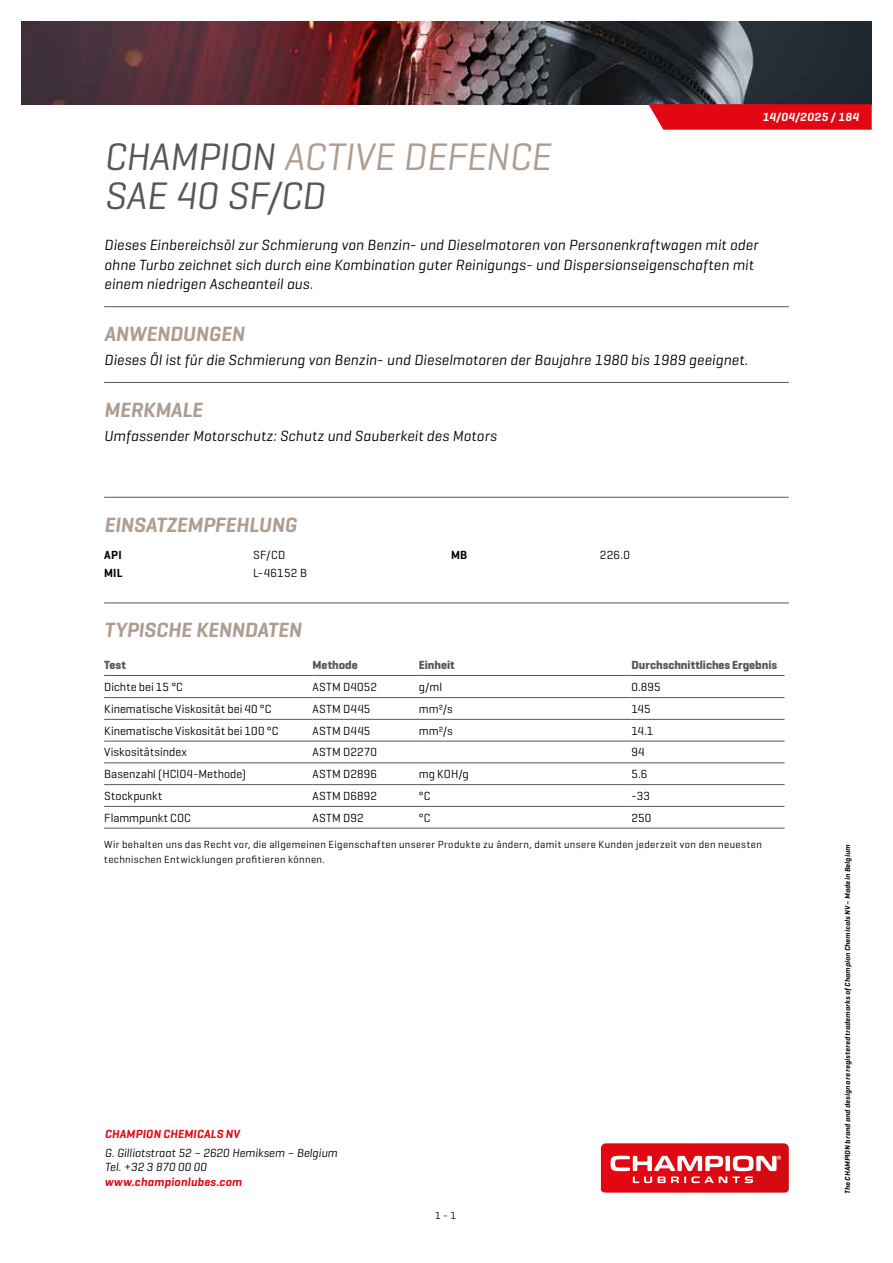
<style>
.page{position:relative;width:893px;height:1263px;background:#fff}
.page>*{position:absolute;margin:0;border:0;box-sizing:border-box;transform-origin:0 0}
.t1{font:italic 39px/39px "Geogrotesque";letter-spacing:-.005em;color:#575756}
.t2{font:italic 600 21px "Geogrotesque";letter-spacing:-.005em;color:#ae9d90}
.t3{font:italic 15px/19.5px "Geogrotesque";letter-spacing:.01em;color:#000}
.t4{font:12px "Geogrotesque";letter-spacing:.01em;color:#000}
.t5{font:italic 12px/14.4px "Geogrotesque";color:#000}
.t6{font:700 12px "Geogrotesque";letter-spacing:-.005em;color:#575756}
.t7{font:italic 600 12px "Geogrotesque";letter-spacing:.015em;color:#e30613}
.t8{font:italic 600 12px "Geogrotesque";letter-spacing:.03em;color:#fff}
.t9{font:600 12px "Geogrotesque";letter-spacing:.015em;color:#000}
.t10{font:10.5px/15px "Geogrotesque";letter-spacing:.035em;color:#000}
.t11{font:italic 600 7.5px "Geogrotesque";letter-spacing:.025em;color:#000}
.s1{color:#ae9d90}
</style>
<div class="page">
<svg style="left:601px;top:1143px;width:188px;height:49px;background:#e43740"></svg>
<img style="left:21px;top:21px;width:851px;height:83px">
<svg style="left:648px;top:104px;width:224px;height:26px;background:#e3121e"></svg>
<hr style="left:104px;top:306px;width:685px;height:1px;background:#575756">
<hr style="left:104px;top:382px;width:685px;height:1px;background:#575756">
<hr style="left:104px;top:497px;width:685px;height:1px;background:#575756">
<hr style="left:104px;top:602px;width:685px;height:1px;background:#575756">
<hr style="left:104px;top:675px;width:209px;height:1px;background:#575756">
<hr style="left:313px;top:675px;width:106px;height:1px;background:#575756">
<hr style="left:419px;top:675px;width:212px;height:1px;background:#575756">
<hr style="left:631px;top:675px;width:153px;height:1px;background:#575756">
<hr style="left:104px;top:697px;width:209px;height:1px;background:#575756">
<hr style="left:313px;top:697px;width:106px;height:1px;background:#575756">
<hr style="left:419px;top:697px;width:212px;height:1px;background:#575756">
<hr style="left:631px;top:697px;width:153px;height:1px;background:#575756">
<hr style="left:104px;top:719px;width:209px;height:1px;background:#575756">
<hr style="left:313px;top:719px;width:106px;height:1px;background:#575756">
<hr style="left:419px;top:719px;width:212px;height:1px;background:#575756">
<hr style="left:631px;top:719px;width:153px;height:1px;background:#575756">
<hr style="left:104px;top:741px;width:209px;height:1px;background:#575756">
<hr style="left:313px;top:741px;width:106px;height:1px;background:#575756">
<hr style="left:419px;top:741px;width:212px;height:1px;background:#575756">
<hr style="left:631px;top:741px;width:153px;height:1px;background:#575756">
<hr style="left:104px;top:762px;width:209px;height:1px;background:#575756">
<hr style="left:313px;top:762px;width:106px;height:1px;background:#575756">
<hr style="left:419px;top:762px;width:212px;height:1px;background:#575756">
<hr style="left:631px;top:762px;width:153px;height:1px;background:#575756">
<hr style="left:104px;top:784px;width:209px;height:1px;background:#575756">
<hr style="left:313px;top:784px;width:106px;height:1px;background:#575756">
<hr style="left:419px;top:784px;width:212px;height:1px;background:#575756">
<hr style="left:631px;top:784px;width:153px;height:1px;background:#575756">
<hr style="left:104px;top:806px;width:209px;height:1px;background:#575756">
<hr style="left:313px;top:806px;width:106px;height:1px;background:#575756">
<hr style="left:419px;top:806px;width:212px;height:1px;background:#575756">
<hr style="left:631px;top:806px;width:153px;height:1px;background:#575756">
<hr style="left:104px;top:828px;width:209px;height:1px;background:#575756">
<hr style="left:313px;top:828px;width:106px;height:1px;background:#575756">
<hr style="left:419px;top:828px;width:212px;height:1px;background:#575756">
<hr style="left:631px;top:828px;width:153px;height:1px;background:#575756">
<p class="t8" style="left:763px;top:110px;width:98px">14/04/2025 / 184</p>
<h1 class="t1" style="left:104px;top:136px;width:448px">CHAMPION <span class="s1">ACTIVE DEFENCE<br></span>SAE 40 SF/CD</h1>
<p class="t3" style="left:104px;top:235px;width:656px">Dieses Einbereichsöl zur Schmierung von Benzin- und Dieselmotoren von Personenkraftwagen mit oder ohne Turbo zeichnet sich durch eine Kombination guter Reinigungs- und Dispersionseigenschaften mit einem niedrigen Ascheanteil aus.</p>
<h2 class="t2" style="left:104px;top:321px;width:142px">ANWENDUNGEN</h2>
<p class="t3" style="left:104px;top:349px;width:645px">Dieses Öl ist für die Schmierung von Benzin- und Dieselmotoren der Baujahre 1980 bis 1989 geeignet.</p>
<h2 class="t2" style="left:104px;top:397px;width:100px">MERKMALE</h2>
<p class="t3" style="left:104px;top:425px;width:394px">Umfassender Motorschutz: Schutz und Sauberkeit des Motors</p>
<h2 class="t2" style="left:104px;top:511px;width:194px">EINSATZEMPFEHLUNG</h2>
<p class="t9" style="left:104px;top:548px;width:19px">API</p>
<p class="t4" style="left:253px;top:548px;width:34px">SF/CD</p>
<p class="t9" style="left:104px;top:565px;width:20px">MIL</p>
<p class="t4" style="left:253px;top:565px;width:56px">L-46152 B</p>
<p class="t9" style="left:451px;top:548px;width:18px">MB</p>
<p class="t4" style="left:600px;top:548px;width:32px">226.0</p>
<h2 class="t2" style="left:104px;top:617px;width:199px">TYPISCHE KENNDATEN</h2>
<p class="t6" style="left:104px;top:657px;width:23px">Test</p>
<p class="t6" style="left:313px;top:657px;width:47px">Methode</p>
<p class="t6" style="left:419px;top:657px;width:37px">Einheit</p>
<p class="t6" style="left:631px;top:657px;width:147px">Durchschnittliches Ergebnis</p>
<p class="t4" style="left:104px;top:680px;width:80px">Dichte bei 15 °C</p>
<p class="t4" style="left:313px;top:680px;width:66px">ASTM D4052</p>
<p class="t4" style="left:419px;top:680px;width:25px">g/ml</p>
<p class="t4" style="left:631px;top:680px;width:31px">0.895</p>
<p class="t4" style="left:104px;top:701px;width:169px">Kinematische Viskosität bei 40 °C</p>
<p class="t4" style="left:313px;top:701px;width:59px">ASTM D445</p>
<p class="t4" style="left:419px;top:701px;width:35px">mm²/s</p>
<p class="t4" style="left:631px;top:701px;width:21px">145</p>
<p class="t4" style="left:104px;top:723px;width:176px">Kinematische Viskosität bei 100 °C</p>
<p class="t4" style="left:313px;top:723px;width:59px">ASTM D445</p>
<p class="t4" style="left:419px;top:723px;width:35px">mm²/s</p>
<p class="t4" style="left:631px;top:723px;width:23px">14.1</p>
<p class="t4" style="left:104px;top:745px;width:84px">Viskositätsindex</p>
<p class="t4" style="left:313px;top:745px;width:66px">ASTM D2270</p>
<p class="t4" style="left:631px;top:745px;width:15px">94</p>
<p class="t4" style="left:104px;top:767px;width:143px">Basenzahl (HClO4-Methode)</p>
<p class="t4" style="left:313px;top:767px;width:66px">ASTM D2896</p>
<p class="t4" style="left:419px;top:767px;width:52px">mg KOH/g</p>
<p class="t4" style="left:631px;top:767px;width:17px">5.6</p>
<p class="t4" style="left:104px;top:788px;width:60px">Stockpunkt</p>
<p class="t4" style="left:313px;top:788px;width:66px">ASTM D6892</p>
<p class="t4" style="left:419px;top:788px;width:13px">°C</p>
<p class="t4" style="left:631px;top:788px;width:20px">-33</p>
<p class="t4" style="left:104px;top:810px;width:88px">Flammpunkt COC</p>
<p class="t4" style="left:313px;top:810px;width:53px">ASTM D92</p>
<p class="t4" style="left:419px;top:810px;width:13px">°C</p>
<p class="t4" style="left:631px;top:810px;width:21px">250</p>
<p class="t10" style="left:104px;top:836px;width:659px">Wir behalten uns das Recht vor, die allgemeinen Eigenschaften unserer Produkte zu ändern, damit unsere Kunden jederzeit von den neuesten technischen Entwicklungen profitieren können.</p>
<p class="t7" style="left:105px;top:1126px;width:136px">CHAMPION CHEMICALS NV</p>
<p class="t5" style="left:105px;top:1145px;width:234px">G. Gilliotstraat 52 – 2620 Hemiksem – Belgium<br>Tel. +32 3 870 00 00</p>
<p class="t7" style="left:105px;top:1174px;width:139px">www.championlubes.com</p>
<p class="t10" style="left:435px;top:1207px;width:23px">1 - 1</p>
<p class="t11" style="left:843px;top:1194px;width:351px;rotate:-90deg">The CHAMPION brand and design are registered trademarks of Champion Chemicals NV – Made in Belgium</p>
</div>
